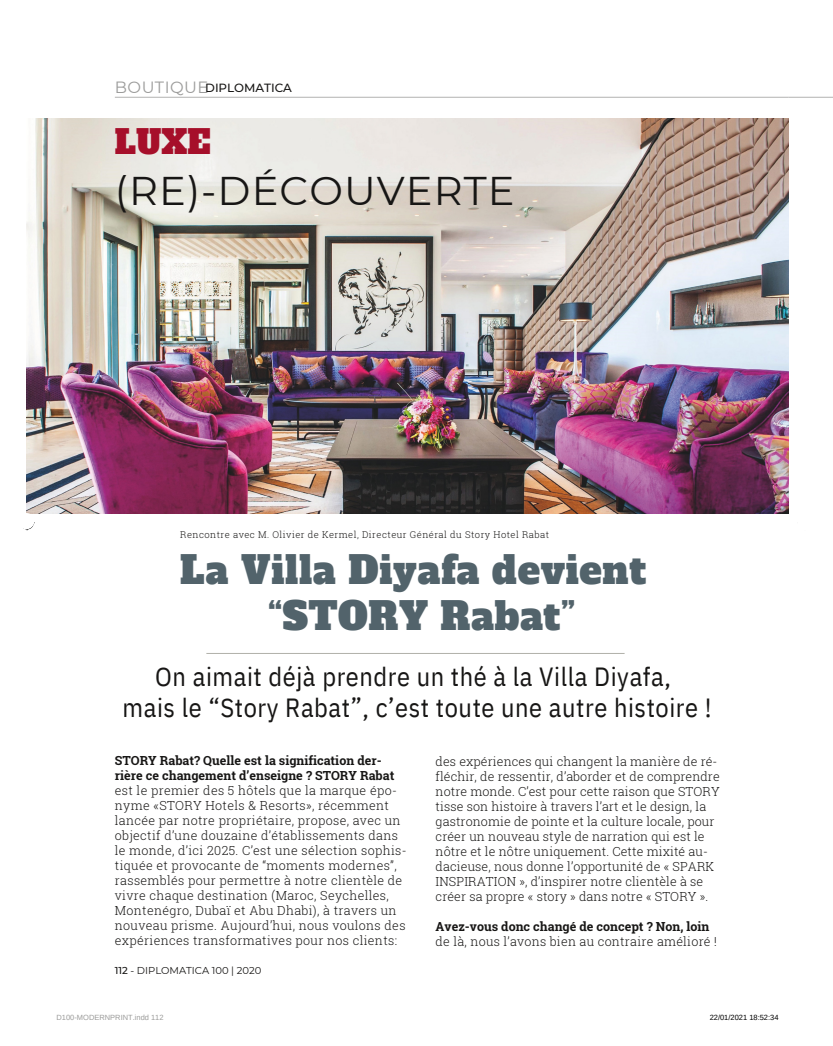
<style>
.page{position:relative;width:833px;height:1046px;background:#fff}
.page>*{position:absolute;margin:0;border:0;box-sizing:border-box;transform-origin:0 0}
.t1{font:40px "Montserrat";letter-spacing:.025em;color:#171615}
.t2{font:37.5px "Alfa Slab One";letter-spacing:.02em;color:#52636b}
.t3{font:32.5px "Alfa Slab One";color:#a60f2a}
.t4{font:26.25px "IBM Plex Sans Cond";letter-spacing:.02em;color:#171615}
.t5{font:16.25px "Montserrat";letter-spacing:.025em;color:#9c9c9b}
.t6{font:300 12.5px/15px "Roboto Slab";letter-spacing:.025em;color:#171615}
.t7{font:300 12.5px/15px "Roboto Slab";letter-spacing:.005em;color:#171615}
.t8{font:700 12.5px/15px "Roboto Slab";color:#171615}
.t9{font:500 11.88px "Montserrat";color:#171615}
.t10{font:10px "Montserrat";color:#171615}
.t11{font:300 9.38px "Roboto Slab";letter-spacing:.05em;color:#171615}
.t12{font:7.5px "Arimo";color:#9c9c9b}
.t13{font:7.5px "Arimo";color:#000}
.s1{font-weight:500}
</style>
<div class="page">
<img style="left:26px;top:118px;width:762px;height:395px">
<hr style="left:206px;top:653px;width:418px;height:1px;background:#b1b1a9">
<hr style="left:115px;top:97px;width:673px;height:1px;background:#b2b2b1">
<hr style="left:788px;top:97px;width:44px;height:1px;background:#b2b2b1">
<svg style="left:23px;top:513px;width:12px;height:17px"></svg>
<p class="t5" style="left:115px;top:77px;width:95px">BOUTIQUE</p>
<p class="t9" style="left:205px;top:80px;width:88px">DIPLOMATICA</p>
<p class="t3" style="left:115px;top:121px;width:97px">LUXE</p>
<p class="t1" style="left:115px;top:166px;width:401px">(RE)-DÉCOUVERTE</p>
<p class="t11" style="left:180px;top:528px;width:370px">Rencontre avec M. Olivier de Kermel, Directeur Général du Story Hotel Rabat</p>
<p class="t2" style="left:180px;top:545px;width:467px">La Villa Diyafa devient</p>
<p class="t2" style="left:268px;top:590px;width:309px">“STORY Rabat”</p>
<p class="t4" style="left:155px;top:658px;width:517px">On aimait déjà prendre un thé à la Villa Diyafa,</p>
<p class="t4" style="left:123px;top:689px;width:590px">mais le “Story Rabat”, c’est toute une autre histoire !</p>
<p class="t8" style="left:115px;top:752px;width:281px">STORY Rabat? Quelle est la signification der&shy;rière ce changement d’enseigne ? STORY Rabat</p>
<p class="t6" style="left:115px;top:782px;width:293px">est le premier des 5 hôtels que la marque épo&shy;nyme «STORY Hotels &amp; Resorts», récemment lancée par notre propriétaire, propose, avec un objectif d’une douzaine d’établissements dans le monde, d’ici 2025. C’est une sélection sophis&shy;tiquée et provocante de “moments modernes”, rassemblés pour permettre à notre clientèle de vivre chaque destination (Maroc, Seychelles, Montenégro, Dubaï et Abu Dhabi), à travers un nouveau prisme. Aujourd’hui, nous voulons des expériences transformatives pour nos clients:</p>
<p class="t10" style="left:115px;top:964px;width:148px"><span class="s1">112</span> - DIPLOMATICA 100 | 2020</p>
<p class="t7" style="left:435px;top:753px;width:286px">des expériences qui changent la manière de ré&shy;fléchir, de ressentir, d’aborder et de comprendre notre monde. C’est pour cette raison que STORY tisse son histoire à travers l’art et le design, la gastronomie de pointe et la culture locale, pour créer un nouveau style de narration qui est le nôtre et le nôtre uniquement. Cette mixité au&shy;dacieuse, nous donne l’opportunité de « SPARK INSPIRATION », d’inspirer notre clientèle à se créer sa propre « story » dans notre « STORY ».</p>
<p class="t8" style="left:435px;top:918px;width:275px">Avez-vous donc changé de concept ? Non, loin</p>
<p class="t6" style="left:435px;top:933px;width:283px">de là, nous l’avons bien au contraire amélioré !</p>
<p class="t12" style="left:56px;top:1013px;width:109px">D100-MODERNPRINT.indd 112</p>
<p class="t13" style="left:709px;top:1013px;width:70px">22/01/2021 18:52:34</p>
</div>
